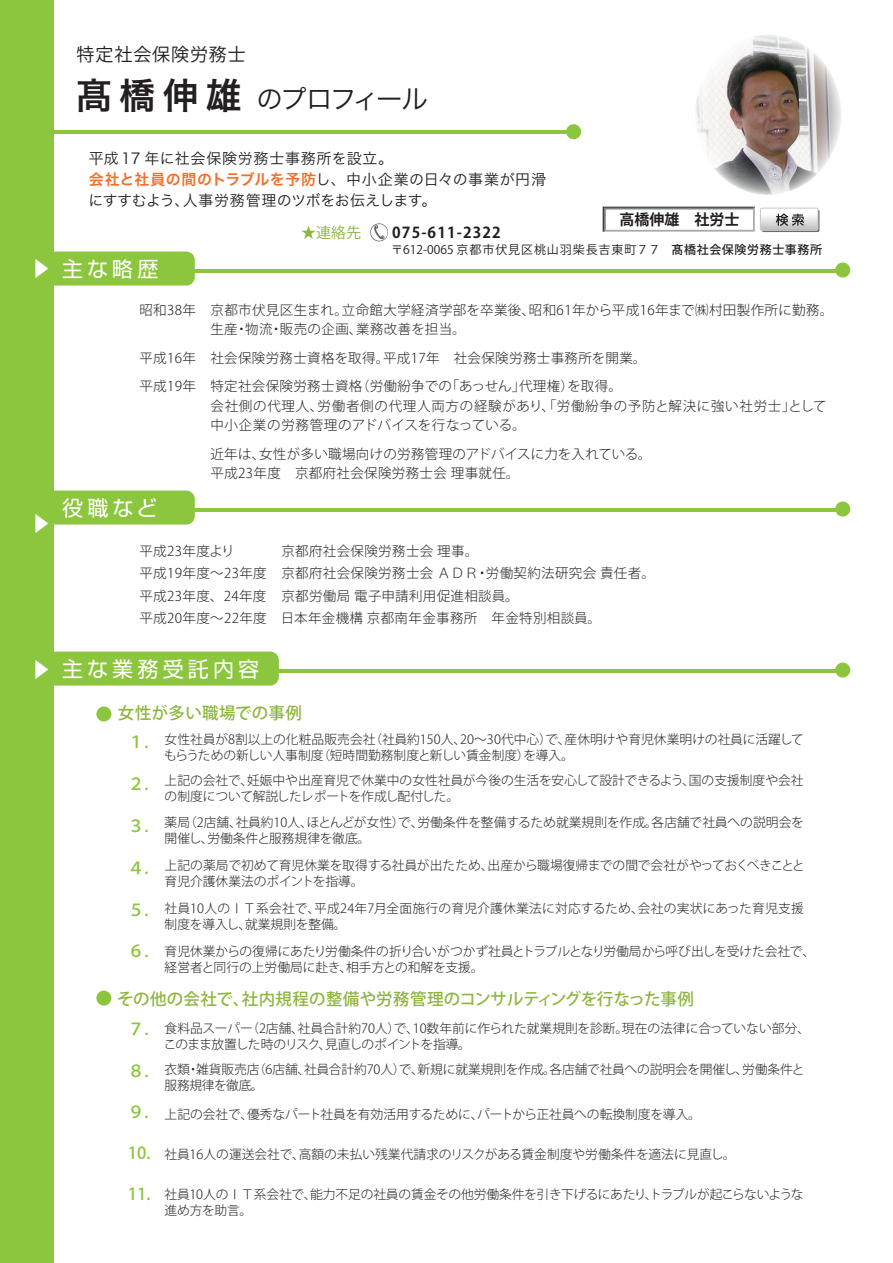
<style>
.page{position:relative;width:893px;height:1263px;background:#fff}
.page>*{position:absolute;margin:0;border:0;box-sizing:border-box;transform-origin:0 0}
.t1{font:27px "Hira Kaku Pro W3";letter-spacing:-.105em;color:#231f20}
.t2{font:21px "Shin Go Pro";letter-spacing:.2em;color:#fff}
.t3{font:18px "Koz Go Pro";letter-spacing:.05em;color:#231f20}
.t4{font:500 16.5px "Koz Go Pro";letter-spacing:.015em;color:#8eb53e}
.t5{font:500 16.5px "Koz Go Pro";color:#8bc63e}
.t6{font:15px "Hira Kaku Pro W6";letter-spacing:.02em;color:#f36e28}
.t7{font:15px "Hira Kaku Pro W3";letter-spacing:-.025em;color:#231f20}
.t8{font:15px "Hira Kaku Pro W3";letter-spacing:.05em;color:#231f20}
.t9{font:700 15px "Koz Go Pro";letter-spacing:.075em;color:#231f20}
.t10{font:15px "Koz Go Pro";color:#8eb53e}
.t11{font:300 13.5px/22.5px "Koz Go Pro";letter-spacing:.025em;color:#231f20}
.t12{font:300 13.5px/19.5px "Koz Go Pro";letter-spacing:.055em;color:#231f20}
.t13{font:300 12.75px/16.5px "Koz Go Pro";color:#231f20}
.t14{font:12px "Koz Go Pro";letter-spacing:.075em;color:#231f20}
.s1{font-family:"Hira Kaku Pro W6";font-size:36px}
.s2{font-family:"Hira Kaku Pro W3";color:#231f20}
.s3{font-weight:500}
.s4{font-weight:500;font-size:16.5px;color:#8bc63e}
</style>
<div class="page">
<svg style="left:762px;top:210px;width:57px;height:22px"></svg>
<svg style="left:602px;top:206px;width:216px;height:26px"></svg>
<hr style="left:192px;top:269px;width:647px;height:3px;background:#8bc63e">
<div style="left:835px;top:263px;width:15px;height:15px;background:#8bc63e;border-radius:50%"></div>
<div style="left:35px;top:252px;width:160px;height:33px;background:#8bc63e;border-radius:9px"></div>
<hr style="left:192px;top:508px;width:647px;height:3px;background:#8bc63e">
<div style="left:835px;top:502px;width:15px;height:15px;background:#8bc63e;border-radius:50%"></div>
<div style="left:35px;top:491px;width:160px;height:34px;background:#8bc63e;border-radius:9px"></div>
<hr style="left:192px;top:669px;width:647px;height:3px;background:#8bc63e">
<div style="left:835px;top:663px;width:15px;height:15px;background:#8bc63e;border-radius:50%"></div>
<div style="left:35px;top:652px;width:244px;height:34px;background:#8bc63e;border-radius:9px"></div>
<div style="left:0;top:0;width:54px;height:1263px;background:#8bc63e"></div>
<hr style="left:16px;top:131px;width:554px;height:3px;background:#8bc63e">
<div style="left:566px;top:124px;width:15px;height:15px;background:#8bc63e;border-radius:50%"></div>
<img style="left:696px;top:35px;width:145px;height:160px">
<div style="left:96px;top:706px;width:15px;height:15px;background:#8bc63e;border-radius:50%"></div>
<div style="left:96px;top:991px;width:15px;height:15px;background:#8bc63e;border-radius:50%"></div>
<svg style="left:370px;top:223px;width:18px;height:18px"></svg>
<h2 class="t2" style="left:58px;top:258px;width:22px;rotate:90deg">▲</h2>
<h2 class="t2" style="left:58px;top:513px;width:22px;rotate:90deg">▲</h2>
<h2 class="t2" style="left:58px;top:659px;width:22px;rotate:90deg">▲</h2>
<h3 class="t3" style="left:77px;top:43px;width:171px">特定社会保険労務士</h3>
<h1 class="t1" style="left:76px;top:75px;width:353px"><span class="s1">髙橋伸雄</span>のプロフィール</h1>
<p class="t8" style="left:89px;top:145px;width:306px">平成17 年に社会保険労務士事務所を設立。</p>
<p class="t6" style="left:89px;top:166px;width:459px">会社と社員の間のトラブルを予防<span class="s2">し、中小企業の日々の事業が円滑</span></p>
<p class="t7" style="left:88px;top:187px;width:349px">にすすむよう、人事労務管理のツボをお伝えします。</p>
<h2 class="t2" style="left:62px;top:251px;width:98px">主な略歴</h2>
<p class="t11" style="left:139px;top:298px;width:58px">昭和38年</p>
<p class="t11" style="left:139px;top:343px;width:58px;line-height:28.5px">平成16年平成19年</p>
<h2 class="t2" style="left:62px;top:490px;width:97px">役職など</h2>
<p class="t9" style="left:620px;top:210px;width:121px">高橋伸雄　社労士</p>
<p class="t10" style="left:301px;top:223px;width:61px">★連絡先</p>
<p class="t9" style="left:392px;top:223px;width:110px">075-611-2322</p>
<p class="t14" style="left:391px;top:242px;width:432px">〒612-0065 京都市伏見区桃山羽柴長吉東町７７ <span class="s3">髙橋社会保険労務士事務所</span></p>
<p class="t11" style="left:210px;top:300px;width:624px;line-height:19.5px">京都市伏見区生まれ。立命館大学経済学部を卒業後、昭和61年から平成16年まで㈱村田製作所に勤務。生産・物流・販売の企画、業務改善を担当。</p>
<p class="t11" style="left:210px;top:343px;width:437px;line-height:28.5px">社会保険労務士資格を取得。平成17年　社会保険労務士事務所を開業。特定社会保険労務士資格（労働紛争での「あっせん」代理権）を取得。</p>
<p class="t12" style="left:210px;top:396px;width:618px">会社側の代理人、労働者側の代理人両方の経験があり、「労働紛争の予防と解決に強い社労士」として中小企業の労務管理のアドバイスを行なっている。</p>
<p class="t11" style="left:210px;top:444px;width:442px;line-height:19.5px">近年は、女性が多い職場向けの労務管理のアドバイスに力を入れている。平成23年度　京都府社会保険労務士会 理事就任。</p>
<p class="t11" style="left:139px;top:539px;width:129px">平成23年度より<br>平成19年度～23年度平成23年度、24年度平成20年度～22年度</p>
<h2 class="t2" style="left:62px;top:651px;width:199px">主な業務受託内容</h2>
<p class="t11" style="left:281px;top:539px;width:375px">京都府社会保険労務士会 理事。<br>京都府社会保険労務士会 ＡＤＲ・労働契約法研究会 責任者。京都労働局 電子申請利用促進相談員。<br>日本年金機構 京都南年金事務所　年金特別相談員。</p>
<p class="t4" style="left:118px;top:702px;width:185px">女性が多い職場での事例</p>
<p class="t5" style="left:128px;top:732px;width:22px">１.</p>
<p class="t5" style="left:128px;top:773px;width:22px">２.</p>
<p class="t5" style="left:128px;top:815px;width:22px">３.</p>
<p class="t13" style="left:164px;top:731px;width:641px">女性社員が8割以上の化粧品販売会社（社員約150人、20～30代中心）で、産休明けや育児休業明けの社員に活躍してもらうための新しい人事制度（短時間勤務制度と新しい賃金制度）を導入。</p>
<p class="t13" style="left:165px;top:772px;width:640px">上記の会社で、妊娠中や出産育児で休業中の女性社員が今後の生活を安心して設計できるよう、国の支援制度や会社の制度について解説したレポートを作成し配付した。</p>
<p class="t13" style="left:165px;top:814px;width:641px">薬局（2店舗、社員約10人、ほとんどが女性）で、労働条件を整備するため就業規則を作成。各店舗で社員への説明会を開催し、労働条件と服務規律を徹底。</p>
<p class="t5" style="left:128px;top:857px;width:22px">４.</p>
<p class="t13" style="left:165px;top:857px;width:642px">上記の薬局で初めて育児休業を取得する社員が出たため、出産から職場復帰までの間で会社がやっておくべきことと育児介護休業法のポイントを指導。</p>
<p class="t5" style="left:128px;top:899px;width:22px">５.</p>
<p class="t13" style="left:165px;top:900px;width:641px">社員10人のＩＴ系会社で、平成24年7月全面施行の育児介護休業法に対応するため、会社の実状にあった育児支援制度を導入し、就業規則を整備。</p>
<p class="t5" style="left:128px;top:941px;width:22px">６.</p>
<p class="t13" style="left:165px;top:943px;width:652px">育児休業からの復帰にあたり労働条件の折り合いがつかず社員とトラブルとなり労働局から呼び出しを受けた会社で、経営者と同行の上労働局に赴き、相手方との和解を支援。</p>
<p class="t4" style="left:117px;top:988px;width:578px">その他の会社で、社内規程の整備や労務管理のコンサルティングを行なった事例</p>
<p class="t5" style="left:128px;top:1019px;width:22px">７.</p>
<p class="t13" style="left:164px;top:1020px;width:647px">食料品スーパー（2店舗、社員合計約70人）で、10数年前に作られた就業規則を診断。現在の法律に合っていない部分、このまま放置した時のリスク、見直しのポイントを指導。</p>
<p class="t13" style="left:165px;top:1061px;width:641px">衣類・雑貨販売店（6店舗、社員合計約70人）で、新規に就業規則を作成。各店舗で社員への説明会を開催し、労働条件と服務規律を徹底。</p>
<p class="t5" style="left:128px;top:1060px;width:22px">８.</p>
<p class="t13" style="left:128px;top:1106px;width:575px"><span class="s4">９.</span> 上記の会社で、優秀なパート社員を有効活用するために、パートから正社員への転換制度を導入。</p>
<p class="t13" style="left:128px;top:1146px;width:609px"><span class="s4">10.</span> 社員16人の運送会社で、高額の未払い残業代請求のリスクがある賃金制度や労働条件を適法に見直し。</p>
<p class="t13" style="left:165px;top:1186px;width:641px">社員10人のＩＴ系会社で、能力不足の社員の賃金その他労働条件を引き下げるにあたり、トラブルが起こらないような進め方を助言。</p>
<p class="t5" style="left:128px;top:1184px;width:24px">11.</p>
</div>
